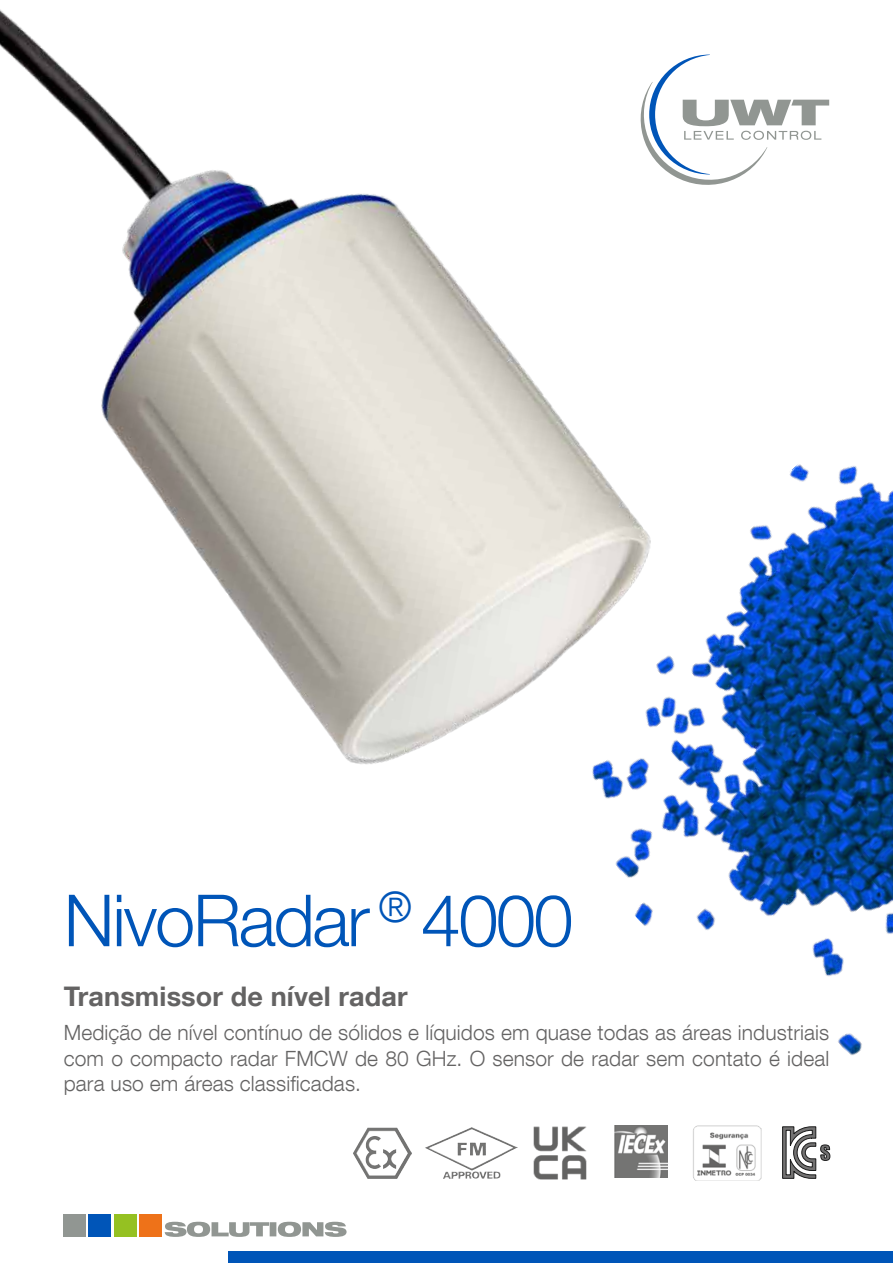
<style>
.page{position:relative;width:893px;height:1263px;background:#fff}
.page>*{position:absolute;margin:0;border:0;box-sizing:border-box;transform-origin:0 0}
.t1{font:300 72px "Helvetica Neue LT Com";letter-spacing:-.035em;color:#0055b8}
.t2{font:700 27px "Helvetica Neue LT Com";letter-spacing:.005em;color:#646363}
.t3{font:300 21px/25.5px "Helvetica Neue LT Com";letter-spacing:.005em;color:#646363;text-align:justify}
</style>
<div class="page">
<img style="left:0;top:9px;width:893px;height:1254px">
<h1 class="t1" style="left:64px;top:876px;width:511px">NivoRadar <sup>®</sup> 4000</h1>
<p class="t2" style="left:64px;top:979px;width:345px">Transmissor de nível radar</p>
<p class="t3" style="left:64px;top:1020px;width:767px">Medição de nível contínuo de sólidos e líquidos em quase todas as áreas industriais com o compacto radar FMCW de 80 GHz. O sensor de radar sem contato é ideal para uso em áreas classificadas.</p>
</div>
